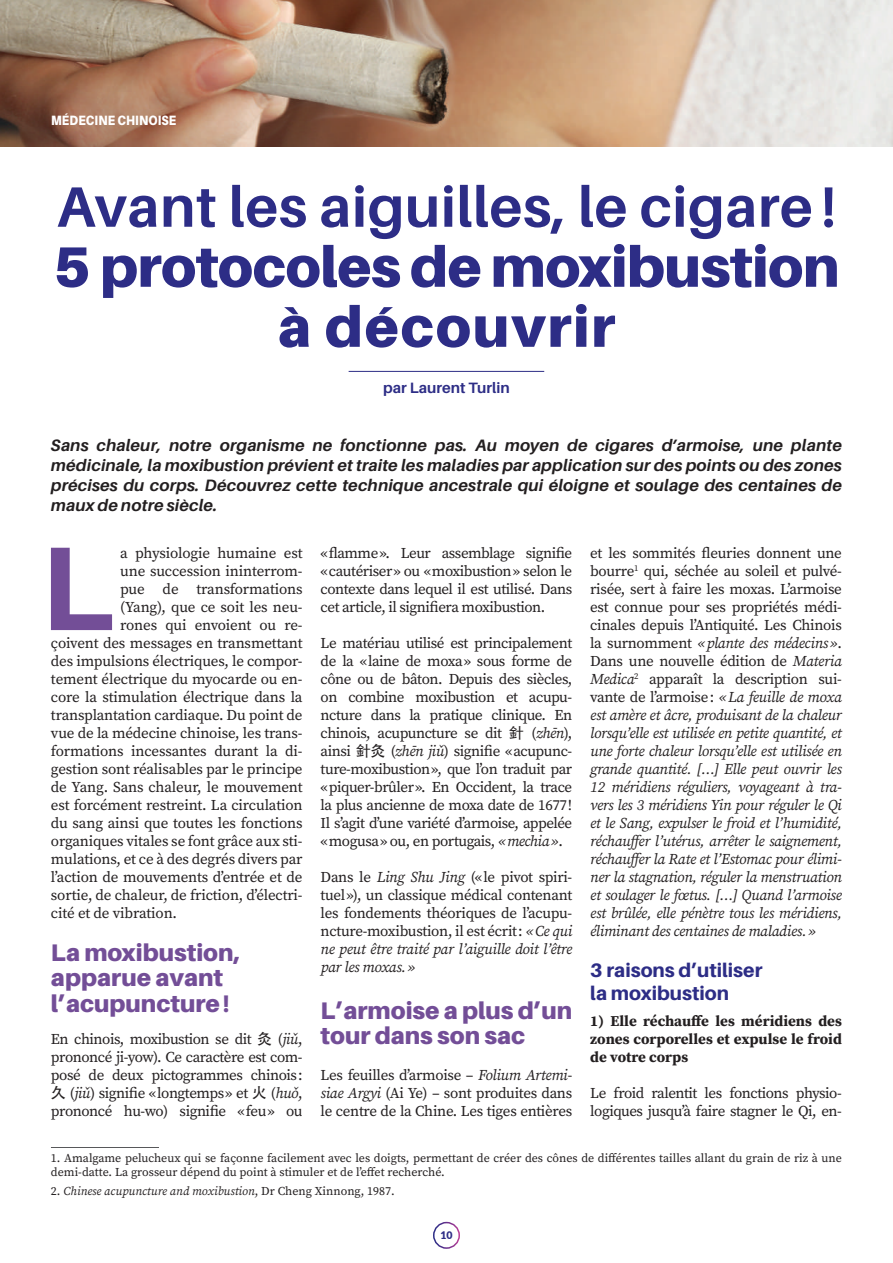
<style>
.page{position:relative;width:893px;height:1263px;background:#fff}
.page>*{position:absolute;margin:0;border:0;box-sizing:border-box;transform-origin:0 0}
.t1{font:800 119.4px "Aileron";color:#734e97}
.t2{font:900 57px/60px "Aileron";letter-spacing:-.01em;color:#2d2d86;text-align:center}
.t3{font:700 57px "Aileron";letter-spacing:.01em;color:#2d2d86}
.t4{font:900 24px/25.5px "Aileron";color:#734e97}
.t5{font:800 19.5px/23.4px "Aileron";color:#2d2d86}
.t6{font:italic 700 16.5px/19.8px "Aileron";letter-spacing:.01em;color:#231f20;text-align:justify}
.t7{font:15px/18px "Source Serif Pro";letter-spacing:-.015em;color:#231f20;text-align:justify}
.t8{font:italic 15px/18px "Source Serif Pro";letter-spacing:-.02em;color:#231f20;text-align:justify}
.t9{font:700 15px/18px "Source Serif Pro";color:#231f20;text-align:justify}
.t10{font:700 15px "Aileron";color:#2d2d86}
.t11{font:900 13.5px "Aileron";letter-spacing:.01em;color:#fff;scale:.86 1}
.t12{font:12px/14.4px "Source Serif Pro";color:#231f20}
.t13{font:italic 12px "Source Serif Pro";color:#231f20}
.t14{font:900 10.5px "Lato";color:#2d2d86}
.s1{font-family:"ST Heiti SC";font-weight:500}
.s2{font-style:italic}
.s3{font-style:normal}
</style>
<div class="page">
<div style="left:433px;top:1222px;width:27px;height:27px;border:2px solid #fff;border-radius:50%"></div>
<img style="left:0;top:0;width:893px;height:147px">
<hr style="left:349px;top:371px;width:195px;height:1px;background:#2d2d86">
<hr style="left:51px;top:1147px;width:108px;height:1px;background:#57585a">
<p class="t11" style="left:51px;top:113px;width:147px">MÉDECINE CHINOISE</p>
<h2 class="t3" style="left:57px;top:175px;width:781px">Avant les aiguilles, le cigare !</h2>
<h2 class="t2" style="left:53px;top:237px;width:788px">5 protocoles de moxibustion à découvrir</h2>
<p class="t10" style="left:383px;top:379px;width:128px">par Laurent Turlin</p>
<p class="t6" style="left:51px;top:436px;width:792px">Sans chaleur, notre organisme ne fonctionne pas. Au moyen de cigares d’armoise, une plante médicinale, la moxibustion prévient et traite les maladies par application sur des points ou des zones précises du corps. Découvrez cette technique ancestrale qui éloigne et soulage des centaines de maux de notre siècle.</p>
<h1 class="t1" style="left:41px;top:520px;width:75px">L</h1>
<p class="t7" style="left:120px;top:544px;width:184px">a physiologie humaine est</p>
<p class="t7" style="left:120px;top:562px;width:184px">une succession ininterrom-</p>
<p class="t7" style="left:120px;top:580px;width:184px">pue de transformations</p>
<p class="t7" style="left:120px;top:598px;width:184px">(Yang), que ce soit les neu-</p>
<p class="t7" style="left:120px;top:616px;width:184px">rones qui envoient ou re-</p>
<p class="t7" style="left:51px;top:634px;width:253px">çoivent des messages en transmettant</p>
<p class="t7" style="left:51px;top:652px;width:253px">des impulsions électriques, le compor-</p>
<p class="t7" style="left:51px;top:670px;width:253px">tement électrique du myocarde ou en-</p>
<p class="t7" style="left:51px;top:688px;width:253px">core la stimulation électrique dans la</p>
<p class="t7" style="left:51px;top:706px;width:253px">transplantation cardiaque. Du point de</p>
<p class="t7" style="left:51px;top:724px;width:253px">vue de la médecine chinoise, les trans-</p>
<p class="t7" style="left:51px;top:742px;width:253px">formations incessantes durant la di-</p>
<p class="t7" style="left:51px;top:760px;width:253px">gestion sont réalisables par le principe</p>
<p class="t7" style="left:51px;top:778px;width:253px">de Yang. Sans chaleur, le mouvement</p>
<p class="t7" style="left:51px;top:796px;width:253px">est forcément restreint. La circulation</p>
<p class="t7" style="left:51px;top:814px;width:253px">du sang ainsi que toutes les fonctions</p>
<p class="t7" style="left:51px;top:832px;width:253px">organiques vitales se font grâce aux sti-</p>
<p class="t7" style="left:51px;top:850px;width:253px">mulations, et ce à des degrés divers par</p>
<p class="t7" style="left:51px;top:868px;width:253px">l’action de mouvements d’entrée et de</p>
<p class="t7" style="left:51px;top:886px;width:253px">sortie, de chaleur, de friction, d’électri-</p>
<p class="t7" style="left:51px;top:904px;width:128px">cité et de vibration.</p>
<h3 class="t4" style="left:51px;top:939px;width:191px">La moxibustion, apparue avant l’acupuncture!</h3>
<p class="t7" style="left:51px;top:1030px;width:253px">En chinois, moxibustion se dit <span class="s1">灸</span> (<span class="s2">jiǔ</span>, prononcé ji-yow). Ce caractère est com&shy;posé de deux pictogrammes chinois:<span class="s1">久</span> (<span class="s2">jiǔ</span>) signifie «longtemps» et <span class="s1">火</span> (<span class="s2">huǒ</span>, prononcé hu-wo) signifie «feu» ou</p>
<p class="t7" style="left:321px;top:544px;width:253px">«flamme». Leur assemblage signifie «cautériser» ou «moxibustion» selon le contexte dans lequel il est utilisé. Dans cet article, il signifiera moxibustion.</p>
<p class="t7" style="left:321px;top:634px;width:253px">Le matériau utilisé est principalement de la «laine de moxa» sous forme de cône ou de bâton. Depuis des siècles, on combine moxibustion et acupu&shy;ncture dans la pratique clinique. En chinois, acupuncture se dit <span class="s1">針</span> (<span class="s2">zhēn</span>), ainsi <span class="s1">針灸</span> (<span class="s2">zhēn jiǔ</span>) signifie «acupunc&shy;ture-moxibustion», que l’on traduit par «piquer-brûler». En Occident, la trace la plus ancienne de moxa date de 1677!<br>Il s’agit d’une variété d’armoise, appelée «mogusa» ou, en portugais, <span class="s2">«mechia»</span>.</p>
<p class="t7" style="left:321px;top:868px;width:253px">Dans le <span class="s2">Ling Shu Jing</span> («le pivot spiri&shy;tuel»), un classique médical contenant les fondements théoriques de l’acupu&shy;ncture-moxibustion, il est écrit: <span class="s2">«Ce qui ne peut être traité par l’aiguille doit l’être par les moxas.»</span></p>
<h3 class="t4" style="left:321px;top:998px;width:253px">L’armoise a plus d’un tour dans son sac</h3>
<p class="t7" style="left:321px;top:1066px;width:253px">Les feuilles d’armoise – <span class="s2">Folium Artemi&shy;siae Argyi</span> (Ai Ye) – sont produites dans le centre de la Chine. Les tiges entières</p>
<p class="t8" style="left:590px;top:544px;width:253px"><span class="s3">et les sommités fleuries donnent une bourre</span><sup>1</sup> <span class="s3">qui, séchée au soleil et pulvé&shy;risée, sert à faire les moxas. L’armoise est connue pour ses propriétés médi&shy;cinales depuis l’Antiquité. Les Chinois la surnomment</span> «plante des médecins»<span class="s3">.<br>Dans une nouvelle édition de</span> Materia Medica<sup>2</sup> <span class="s3">apparaît la description sui&shy;vante de l’armoise:</span> « La feuille de moxa est amère et âcre, produisant de la chaleur lorsqu’elle est utilisée en petite quantité, et une forte chaleur lorsqu’elle est utilisée en grande quantité. […] Elle peut ouvrir les 12 méridiens réguliers, voyageant à tra&shy;vers les 3 méridiens Yin pour réguler le Qi et le Sang, expulser le froid et l’humidité, réchauffer l’utérus, arrêter le saignement, réchauffer la Rate et l’Estomac pour élimi&shy;ner la stagnation, réguler la menstruation et soulager le fœtus. […] Quand l’armoise est brûlée, elle pénètre tous les méridiens, éliminant des centaines de maladies.»</p>
<h3 class="t5" style="left:590px;top:958px;width:174px">3 raisons d’utiliser la moxibustion</h3>
<p class="t9" style="left:590px;top:1012px;width:253px">1) Elle réchauffe les méridiens des zones corporelles et expulse le froid de votre corps</p>
<p class="t7" style="left:590px;top:1084px;width:253px">Le froid ralentit les fonctions physio&shy;logiques jusqu’à faire stagner le Qi, en-</p>
<p class="t12" style="left:51px;top:1151px;width:792px">1. Amalgame pelucheux qui se façonne facilement avec les doigts, permettant de créer des cônes de différentes tailles allant du grain de riz à une demi-datte. La grosseur dépend du point à stimuler et de l’effet recherché.</p>
<p class="t13" style="left:51px;top:1183px;width:345px"><span class="s3">2.</span> Chinese acupuncture and moxibustion<span class="s3">, Dr Cheng Xinnong, 1987.</span></p>
<p class="t14" style="left:440px;top:1227px;width:14px">10</p>
</div>
